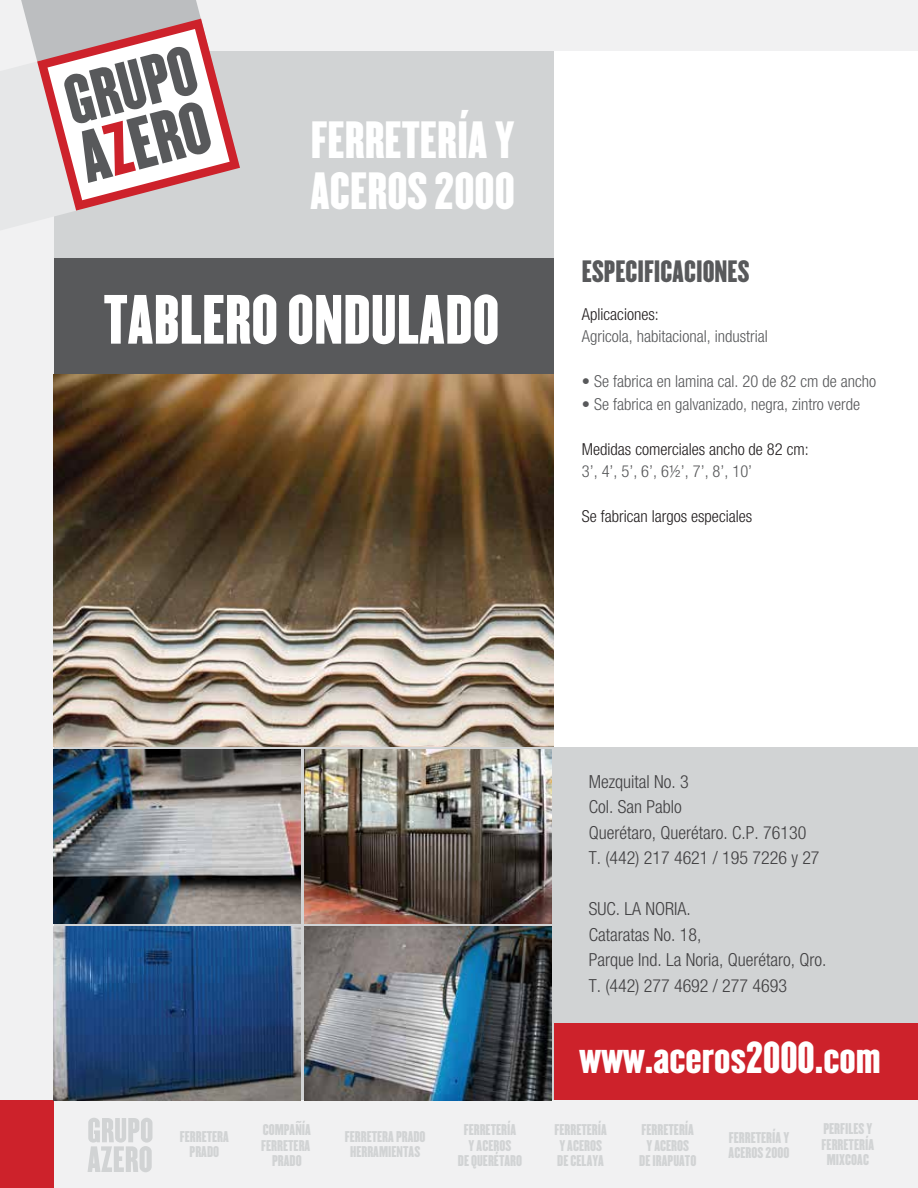
<style>
.page{position:relative;width:918px;height:1188px;background:#fff}
.page>*{position:absolute;margin:0;border:0;box-sizing:border-box;transform-origin:0 0}
.t1{font:60.9px "Champion HTF Lightweight";color:#fff}
.t2{font:45.75px/51.6px "Champion HTF Lightweight";color:#fff}
.t3{font:39.15px "Champion HTF Lightweight";color:#fff}
.t4{font:27px "Champion HTF Lightweight";color:#58595b}
.t5{font:300 condensed 18px/25.5px "Helvetica Neue";color:#414042}
.t6{font:300 condensed 16.5px "Helvetica Neue";color:#58595b}
.t7{font:300 condensed 16.5px "Helvetica Neue";color:#231f20}
.t8{font:13.65px/15.3px "Champion HTF Lightweight";color:#d1d3d4;text-align:center}
</style>
<div class="page">
<div style="left:506px;top:1018px;width:412px;height:94px;background:#cd222b"></div>
<div style="left:506px;top:747px;width:412px;height:276px;background:#d1d3d4"></div>
<div style="left:51px;top:14px;width:503px;height:1116px;background:#d1d3d4"></div>
<div style="left:51px;top:258px;width:503px;height:164px;background:#58595b"></div>
<div style="left:53px;top:0;width:865px;height:50px;background:#f1f1f2"></div>
<div style="left:0;top:50px;width:53px;height:1050px;background:#f1f1f2"></div>
<div style="left:53px;top:1100px;width:865px;height:88px;background:#f1f1f2"></div>
<div style="left:0;top:1100px;width:53px;height:88px;background:#cd222b"></div>
<svg style="left:88px;top:1118px;width:64px;height:54px"></svg>
<svg style="left:8px;top:0;width:193px;height:19px;background:#c0c2c4"></svg>
<svg style="left:0;top:19px;width:240px;height:221px"></svg>
<img style="left:53px;top:749px;width:248px;height:174px">
<img style="left:305px;top:749px;width:247px;height:174px">
<img style="left:53px;top:926px;width:248px;height:174px">
<img style="left:305px;top:926px;width:247px;height:174px">
<img style="left:53px;top:374px;width:500px;height:372px">
<h2 class="t2" style="left:310px;top:115px;width:206px">FERRETERÍA Y<br>ACEROS 2000</h2>
<h1 class="t1" style="left:104px;top:278px;width:397px">TABLERO ONDULADO</h1>
<h3 class="t4" style="left:582px;top:253px;width:169px">ESPECIFICACIONES</h3>
<p class="t7" style="left:582px;top:305px;width:78px">Aplicaciones:</p>
<p class="t6" style="left:582px;top:327px;width:187px">Agricola, habitacional, industrial</p>
<p class="t6" style="left:582px;top:372px;width:296px">• Se fabrica en lamina cal. 20 de 82 cm de ancho</p>
<p class="t6" style="left:582px;top:395px;width:280px">• Se fabrica en galvanizado, negra, zintro verde</p>
<p class="t7" style="left:582px;top:440px;width:228px">Medidas comerciales ancho de 82 cm:</p>
<p class="t6" style="left:582px;top:462px;width:172px">3’, 4’, 5’, 6’, 6½’, 7’, 8’, 10’</p>
<p class="t7" style="left:582px;top:507px;width:172px">Se fabrican largos especiales</p>
<h3 class="t5" style="left:589px;top:768px;width:232px">Mezquital No. 3<br>Col. San Pablo<br>Querétaro, Querétaro. C.P. 76130<br>T. (442) 217 4621 / 195 7226 y 27</h3>
<h3 class="t5" style="left:589px;top:896px;width:239px">SUC. LA NORIA.<br>Cataratas No. 18,<br>Parque Ind. La Noria, Querétaro, Qro.<br>T. (442) 277 4692 / 277 4693</h3>
<h3 class="t3" style="left:579px;top:1031px;width:303px">www.aceros2000.com</h3>
<p class="t8" style="left:180px;top:1129px;width:51px">FERRETERA<br>PRADO</p>
<p class="t8" style="left:261px;top:1123px;width:51px">COMPAÑÍA<br>FERRETERA<br>PRADO</p>
<p class="t8" style="left:345px;top:1129px;width:82px">FERRETERA PRADO<br>HERRAMIENTAS</p>
<p class="t8" style="left:458px;top:1123px;width:66px">FERRETERÍA<br>Y ACEROS<br>DE QUERÉTARO</p>
<p class="t8" style="left:554px;top:1123px;width:54px;text-align:left">FERRETERÍA<br>Y ACEROS<br>DE CELAYA</p>
<p class="t8" style="left:639px;top:1123px;width:59px">FERRETERÍA<br>Y ACEROS<br>DE IRAPUATO</p>
<p class="t8" style="left:729px;top:1130px;width:62px;text-align:left">FERRETERÍA Y<br>ACEROS 2000</p>
<p class="t8" style="left:822px;top:1122px;width:54px">PERFILES Y<br>FERRETERÍA<br>MIXCOAC</p>
</div>
